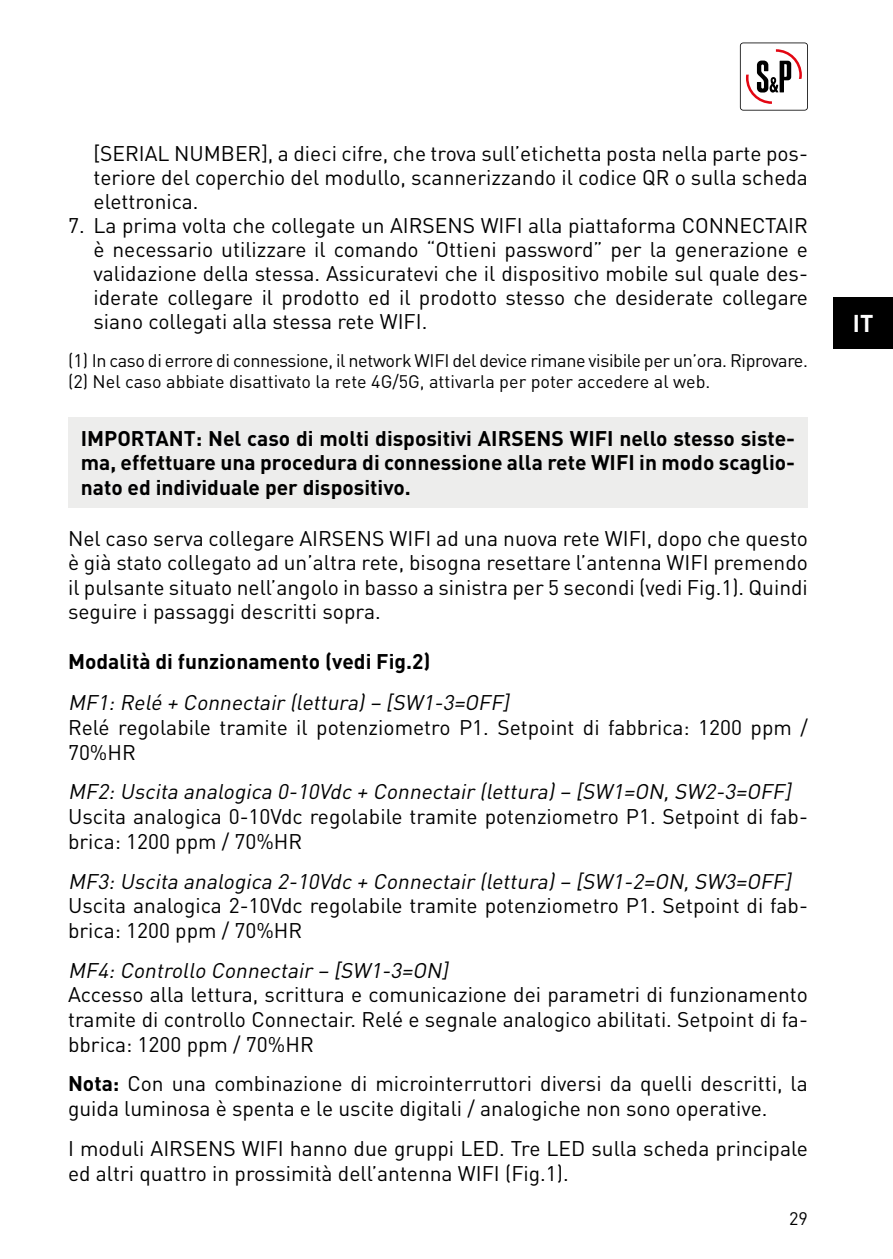
<style>
.page{position:relative;width:893px;height:1259px;background:#fff}
.page>*{position:absolute;margin:0;border:0;box-sizing:border-box;transform-origin:0 0}
.t1{font:700 24px "DIN Pro";color:#fff}
.texte{font:21px/24.6px "DIN Pro";color:#000}
.texte-2{font:italic 21px "DIN Pro";color:#000}
.texte-3{font:700 21px/24.6px "DIN Pro";color:#000;text-align:justify}
.texte-4{font:18px "DIN Pro";letter-spacing:-.02em;color:#000}
.texte-5{font:18px "DIN Pro";color:#000}
.s1{font-weight:700}
</style>
<div class="page">
<svg style="left:740px;top:43px;width:68px;height:68px"></svg>
<div style="left:833px;top:298px;width:60px;height:51px;background:#000"></div>
<div style="left:68px;top:417px;width:740px;height:90px;background:#ededec"></div>
<p class="texte" style="left:94px;top:140px;width:716px;text-align:justify">[SERIAL NUMBER], a dieci cifre, che trova sull’etichetta posta nella parte pos&shy;teriore del coperchio del modullo, scannerizzando il codice QR o sulla scheda elettronica.</p>
<p class="texte" style="left:94px;top:212px;width:716px;text-align:justify;text-indent:-26px">7. La prima volta che collegate un AIRSENS WIFI alla piattaforma CONNECTAIR è necessario utilizzare il comando “Ottieni password” per la generazione e validazione della stessa. Assicuratevi che il dispositivo mobile sul quale des&shy;iderate collegare il prodotto ed il prodotto stesso che desiderate collegare siano collegati alla stessa rete WIFI.</p>
<p class="texte-4" style="left:68px;top:348px;width:741px">(1) In caso di errore di connessione, il network WIFI del device rimane visibile per un’ora. Riprovare.</p>
<p class="texte-5" style="left:68px;top:369px;width:644px">(2) Nel caso abbiate disattivato la rete 4G/5G, attivarla per poter accedere al web.</p>
<p class="texte-3" style="left:81px;top:425px;width:716px">IMPORTANT: Nel caso di molti dispositivi AIRSENS WIFI nello stesso siste&shy;ma, effettuare una procedura di connessione alla rete WIFI in modo scaglio&shy;nato ed individuale per dispositivo.</p>
<p class="texte" style="left:68px;top:525px;width:741px;text-align:justify">Nel caso serva collegare AIRSENS WIFI ad una nuova rete WIFI, dopo che questo è già stato collegato ad un’altra rete, bisogna resettare l’antenna WIFI premendo il pulsante situato nell’angolo in basso a sinistra per 5 secondi (vedi Fig.1). Quindi seguire i passaggi descritti sopra.</p>
<p class="texte-3" style="left:68px;top:648px;width:364px">Modalità di funzionamento (vedi Fig.2)</p>
<p class="texte-2" style="left:68px;top:688px;width:447px">MF1:Relé + Connectair (lettura)– [SW1-3=OFF]</p>
<p class="texte" style="left:68px;top:714px;width:741px">Relé regolabile tramite il potenziometro P1. Setpoint di fabbrica: 1200 ppm /<br>70%HR</p>
<p class="texte-2" style="left:68px;top:777px;width:729px">MF2:Uscita analogica 0-10Vdc + Connectair (lettura)– [SW1=ON,SW2-3=OFF]</p>
<p class="texte" style="left:68px;top:803px;width:741px">Uscita analogica 0-10Vdc regolabile tramite potenziometro P1. Setpoint di fab&shy;brica: 1200 ppm / 70%HR</p>
<p class="texte-2" style="left:68px;top:866px;width:729px">MF3:Uscita analogica 2-10Vdc + Connectair (lettura)– [SW1-2=ON,SW3=OFF]</p>
<p class="texte" style="left:68px;top:892px;width:741px">Uscita analogica 2-10Vdc regolabile tramite potenziometro P1. Setpoint di fab&shy;brica: 1200 ppm / 70%HR</p>
<p class="texte-2" style="left:68px;top:956px;width:386px">MF4:Controllo Connectair – [SW1-3=ON]</p>
<p class="texte" style="left:68px;top:981px;width:741px;text-align:justify">Accesso alla lettura, scrittura e comunicazione dei parametri di funzionamento tramite di controllo Connectair. Relé e segnale analogico abilitati. Setpoint di fa&shy;bbrica: 1200 ppm / 70%HR</p>
<p class="texte" style="left:68px;top:1070px;width:741px"><span class="s1">Nota:</span> Con una combinazione di microinterruttori diversi da quelli descritti, la guida luminosa è spenta e le uscite digitali / analogiche non sono operative.</p>
<p class="texte" style="left:68px;top:1135px;width:741px">I moduli AIRSENS WIFI hanno due gruppi LED. Tre LED sulla scheda principale ed altri quattro in prossimità dell’antenna WIFI (Fig.1).</p>
<p class="texte-4" style="left:789px;top:1206px;width:20px">29</p>
<p class="t1" style="left:853px;top:307px;width:22px">IT</p>
</div>
